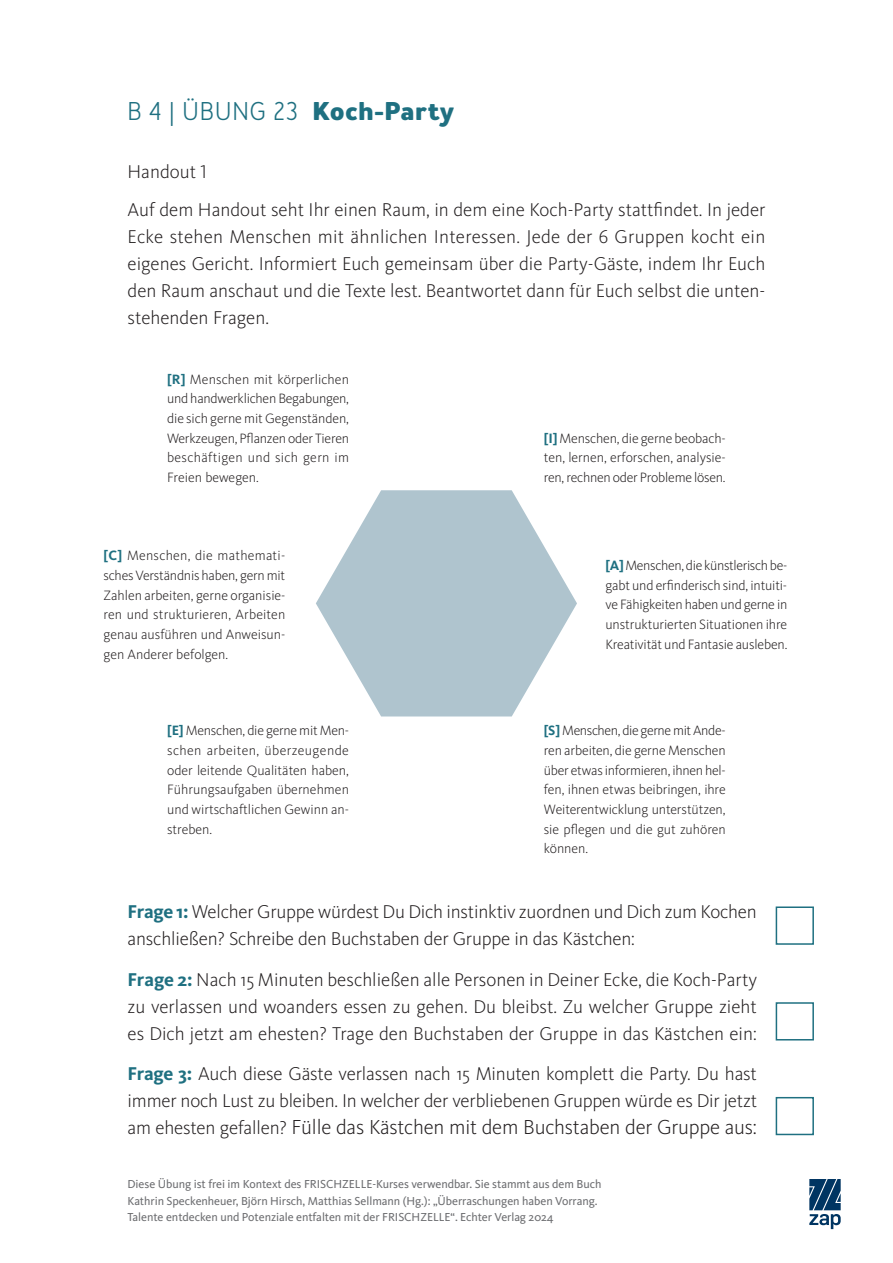
<style>
.page{position:relative;width:893px;height:1263px;background:#fff}
.page>*{position:absolute;margin:0;border:0;box-sizing:border-box;transform-origin:0 0}
.t1{font:300 24px "Merlo Neue";letter-spacing:.04em;color:#1f7081}
.t2{font:300 21px "Kievit OT";letter-spacing:-.01em;color:#231f20}
.t3{font:300 19.2px/27px "Kievit OT";letter-spacing:-.01em;color:#231f20}
.t4{font:300 14.1px/19.6px "Kievit OT";color:#231f20;text-align:justify}
.t5{font:12px/16.5px "Kievit OT";letter-spacing:-.005em;color:#6c6d70}
.s1{font-weight:700}
.s2{font-weight:700;color:#1f7081}
.s3{font-size:19.2px}
</style>
<div class="page">
<svg style="left:809px;top:1179px;width:32px;height:50px"></svg>
<svg style="left:316px;top:490px;width:261px;height:226px;fill:#afc4ce"></svg>
<div style="left:776px;top:906px;width:38px;height:39px;border:2px solid #1f7081"></div>
<div style="left:776px;top:1002px;width:38px;height:38px;border:2px solid #1f7081"></div>
<div style="left:776px;top:1097px;width:38px;height:38px;border:2px solid #1f7081"></div>
<h1 class="t1" style="left:128px;top:97px;width:328px">B 4 | ÜBUNG 23 <span class="s1">Koch-Party</span></h1>
<h3 class="t3" style="left:128px;top:153px;width:639px;line-height:37.7px">Handout 1<br>Auf dem Handout seht Ihr einen Raum, in dem eine Koch-Party stattfindet. In jeder</h3>
<p class="t3" style="left:128px;top:223px;width:639px;text-align:justify">Ecke stehen Menschen mit ähnlichen Interessen. Jede der 6 Gruppen kocht ein eigenes Gericht. Informiert Euch gemeinsam über die Party-Gäste, indem Ihr Euch den Raum anschaut und die Texte lest. Beantwortet dann für Euch selbst die unten&shy;stehenden Fragen.</p>
<p class="t4" style="left:167px;top:369px;width:183px"><span class="s2">[R]</span> Menschen mit körperlichen und handwerklichen Begabungen, die sich gerne mit Gegenständen, Werkzeugen, Pflanzen oder Tieren beschäftigen und sich gern im Freien bewegen.</p>
<p class="t4" style="left:103px;top:546px;width:183px"><span class="s2">[C]</span> Menschen, die mathemati&shy;sches Verständnis haben, gern mit Zahlen arbeiten, gerne organisie&shy;ren und strukturieren, Arbeiten genau ausführen und Anweisun&shy;gen Anderer befolgen.</p>
<p class="t4" style="left:544px;top:428px;width:183px"><span class="s2">[I]</span> Menschen, die gerne beobach&shy;ten, lernen, erforschen, analysie&shy;ren, rechnen oder Probleme lösen.</p>
<p class="t4" style="left:605px;top:555px;width:183px"><span class="s2">[A]</span> Menschen, die künstlerisch be&shy;gabt und erfinderisch sind, intuiti&shy;ve Fähigkeiten haben und gerne in unstrukturierten Situationen ihre Kreativität und Fantasie ausleben.</p>
<p class="t4" style="left:167px;top:721px;width:183px"><span class="s2">[E]</span> Menschen, die gerne mit Men&shy;schen arbeiten, überzeugende oder leitende Qualitäten haben, Führungsaufgaben übernehmen und wirtschaftlichen Gewinn an&shy;streben.</p>
<p class="t4" style="left:544px;top:721px;width:183px"><span class="s2">[S]</span> Menschen, die gerne mit Ande&shy;ren arbeiten, die gerne Menschen über etwas informieren, ihnen hel&shy;fen, ihnen etwas beibringen, ihre Weiterentwicklung unterstützen, sie pflegen und die gut zuhören können.</p>
<h3 class="t3" style="left:128px;top:898px;width:631px"><span class="s2">Frage 1:</span> Welcher Gruppe würdest Du Dich instinktiv zuordnen und Dich zum Kochen anschließen? Schreibe den Buchstaben der Gruppe in das Kästchen:</h3>
<h3 class="t3" style="left:128px;top:965px;width:631px;text-align:justify"><span class="s2">Frage 2:</span> Nach 15 Minuten beschließen alle Personen in Deiner Ecke, die Koch-Party zu verlassen und woanders essen zu gehen. Du bleibst. Zu welcher Gruppe zieht es Dich jetzt am ehesten? Trage den Buchstaben der Gruppe in das Kästchen ein:</h3>
<h3 class="t3" style="left:128px;top:1060px;width:631px"><span class="s2">Frage 3:</span> Auch diese Gäste verlassen nach 15 Minuten komplett die Party. Du hast immer noch Lust zu bleiben. In welcher der verbliebenen Gruppen würde es Dir jetzt</h3>
<h2 class="t2" style="left:128px;top:1114px;width:631px"><span class="s3">am ehesten gefallen?</span> Fülle das Kästchen mit dem Buchstaben der Gruppe aus:</h2>
<p class="t5" style="left:128px;top:1176px;width:475px">Diese Übung ist frei im Kontext des FRISCHZELLE-Kurses verwendbar. Sie stammt aus dem Buch<br>Kathrin Speckenheuer, Björn Hirsch, Matthias Sellmann (Hg.): „Überraschungen haben Vorrang.<br>Talente entdecken und Potenziale entfalten mit der FRISCHZELLE“. Echter Verlag 2024</p>
</div>
